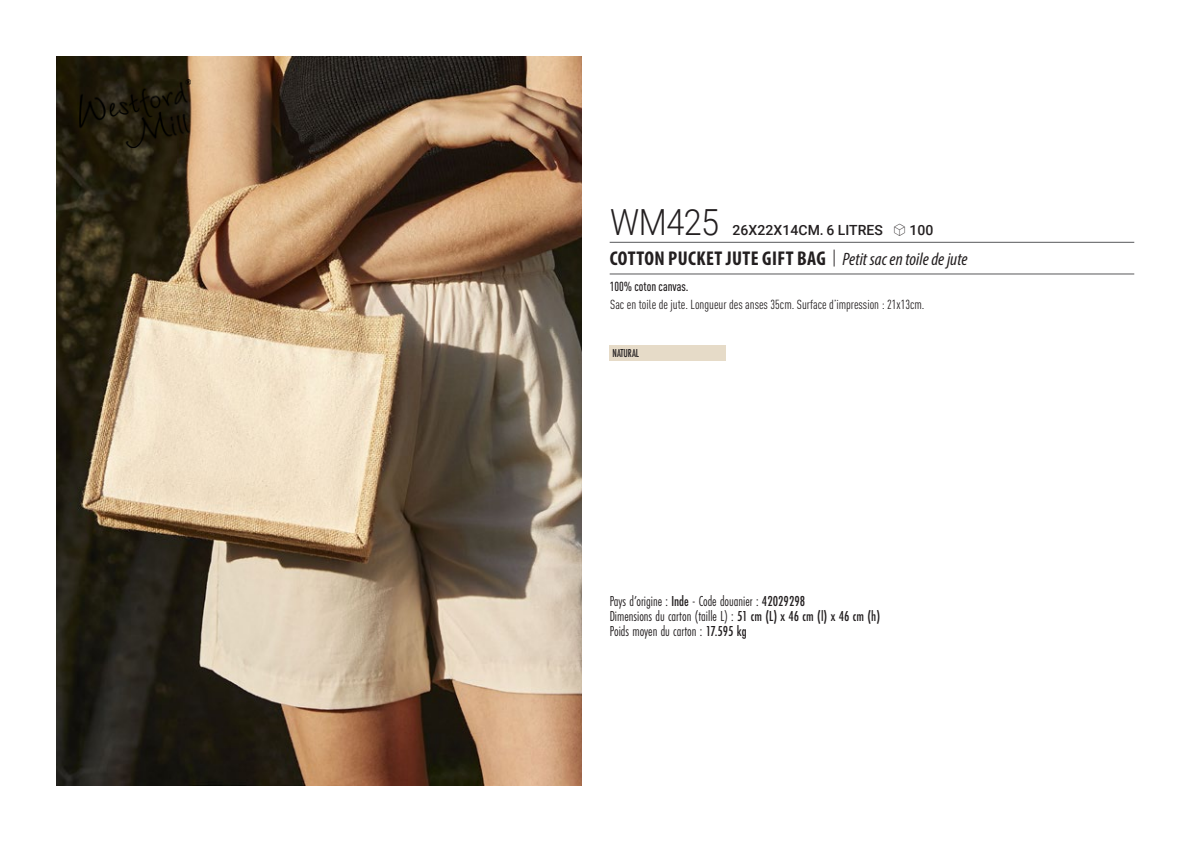
<style>
.page{position:relative;width:1191px;height:842px;background:#fff}
.page>*{position:absolute;margin:0;border:0;box-sizing:border-box;transform-origin:0 0}
.t1{font:300 36px "Roboto";letter-spacing:-.015em;color:#231f20;scale:.9 1}
.t2{font:700 condensed 20px "Myriad Pro";letter-spacing:.02em;color:#231f20}
.t3{font:15px "Futura PT Cond";color:#231f20;scale:.95 1}
.t4{font:500 14px "Roboto";letter-spacing:.005em;color:#231f20}
.t5{font:condensed 13px "DIN Pro";color:#231f20}
.grammage_2020{font:500 condensed 13px "DIN Pro";color:#231f20;scale:.95 1}
.Coloris_nuancier{font:500 12px "Futura PT Cond";letter-spacing:-.01em;color:#231f20;scale:.9 1}
.s1{font-family:"Linotype Shapeshifter";font-weight:400;font-size:16px}
.s2{font-family:"Roboto Condensed";font-weight:300;font-stretch:normal}
.s3{font-family:"Myriad Variable Concept";font-weight:400;font-style:italic;font-stretch:normal;font-size:18px}
.s4{font-weight:500}
</style>
<div class="page">
<img style="left:57px;top:57px;width:524px;height:728px">
<img style="left:79px;top:79px;width:111px;height:68px">
<div style="left:609px;top:345px;width:117px;height:16px;background:#e6dbc8"></div>
<hr style="left:609px;top:242px;width:525px;height:1px;background:#57585a">
<hr style="left:609px;top:274px;width:525px;height:1px;background:#57585a">
<p class="t1" style="left:610px;top:197px;width:123px">WM425</p>
<p class="t4" style="left:732px;top:220px;width:203px">26X22X14CM. 6 LITRES <span class="s1">S</span> 100</p>
<p class="t2" style="left:610px;top:246px;width:359px">COTTON PUCKET JUTE GIFT BAG <span class="s2">|</span> <span class="s3">Petit sac en toile de jute</span></p>
<p class="grammage_2020" style="left:609px;top:277px;width:84px">100% coton canvas.</p>
<p class="t5" style="left:610px;top:295px;width:316px">Sac en toile de jute. Longueur des anses 35cm. Surface d’impression : 21x13cm.</p>
<p class="Coloris_nuancier" style="left:612px;top:346px;width:31px">NATURAL</p>
<p class="t3" style="left:609px;top:592px;width:207px">Pays d’origine : <span class="s4">Inde</span> - Code douanier : <span class="s4">42029298</span></p>
<p class="t3" style="left:609px;top:607px;width:286px">Dimensions du carton (taille L) : <span class="s4">51 cm (L) x 46 cm (l) x 46 cm (h)</span></p>
<p class="t3" style="left:609px;top:622px;width:146px">Poids moyen du carton : <span class="s4">17.595 kg</span></p>
</div>
